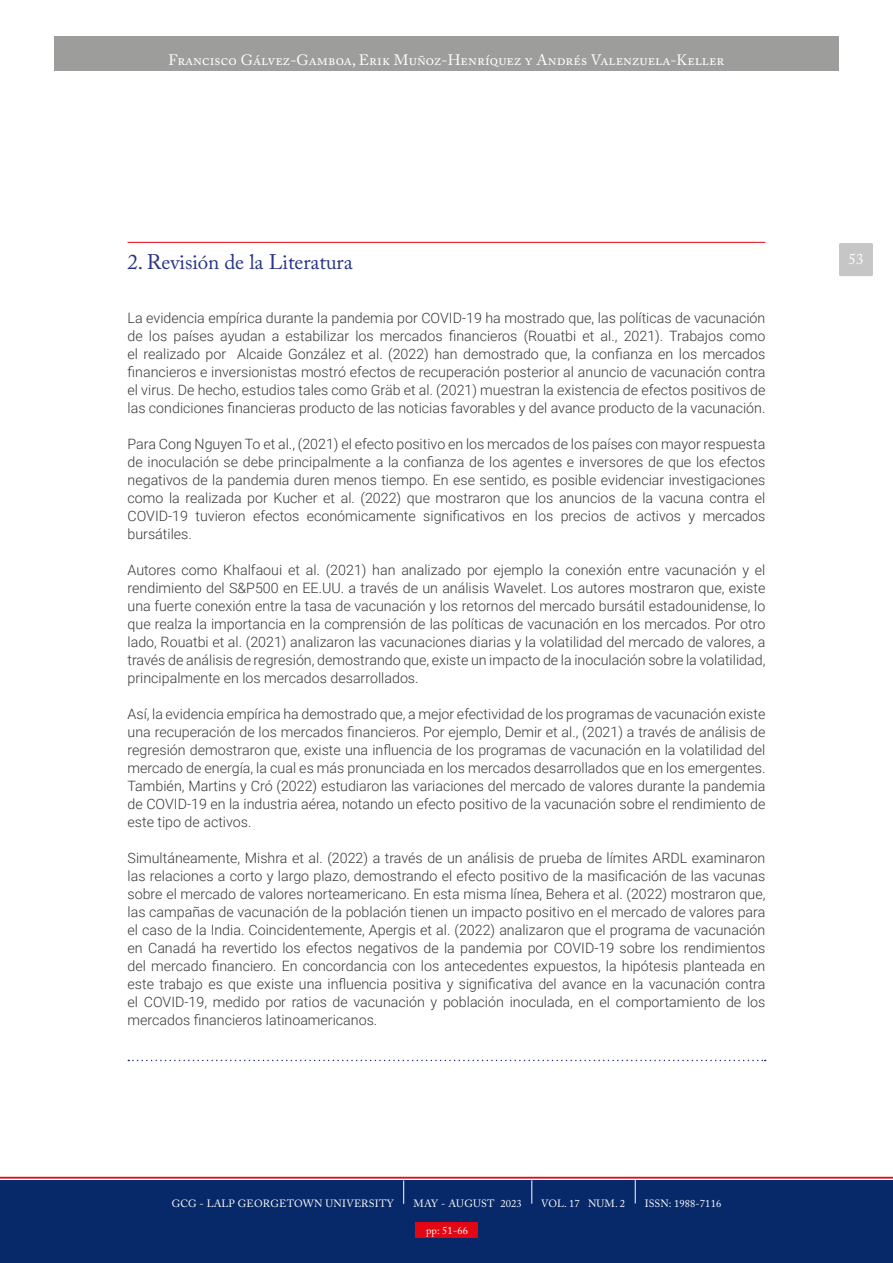
<style>
.page{position:relative;width:893px;height:1263px;background:#fff}
.page>*{position:absolute;margin:0;border:0;box-sizing:border-box;transform-origin:0 0}
.t1{font:21px "Adobe Caslon Pro";color:#283583}
.t2{font:15px "Adobe Caslon Pro";letter-spacing:.005em;color:#fff}
.t3{font:300 14.25px/18px "Roboto";color:#3a3835;text-align:justify}
.t4{font:10.5px "Adobe Caslon Pro";letter-spacing:.01em;color:#fff}
</style>
<div class="page">
<div style="left:54px;top:37px;width:785px;height:34px;background:#9d9d9c"></div>
<div style="left:0;top:1180px;width:893px;height:83px;background:#082969"></div>
<div style="left:839px;top:243px;width:34px;height:33px;background:#c6c6c6;border-radius:2px"></div>
<hr style="left:128px;top:242px;width:637px;height:1px;background:#e30613">
<svg style="left:0;top:1177px;width:893px;height:27px"></svg>
<svg style="left:128px;top:1060px;width:638px;height:1px"></svg>
<div style="left:416px;top:1222px;width:62px;height:15px;background:#e30613"></div>
<p class="t2" style="left:169px;top:51px;width:557px">Francisco Gálvez-Gamboa, Erik Muñoz-Henríquez y Andrés Valenzuela-Keller</p>
<h1 class="t1" style="left:128px;top:250px;width:227px">2. Revisión de la Literatura</h1>
<p class="t3" style="left:128px;top:308px;width:639px">La evidencia empírica durante la pandemia por COVID-19 ha mostrado que, las políticas de vacunación de los países ayudan a estabilizar los mercados financieros (Rouatbi et al., 2021). Trabajos como el realizado por Alcaide González et al. (2022) han demostrado que, la confianza en los mercados financieros e inversionistas mostró efectos de recuperación posterior al anuncio de vacunación contra el virus. De hecho, estudios tales como Gräb et al. (2021) muestran la existencia de efectos positivos de las condiciones financieras producto de las noticias favorables y del avance producto de la vacunación.</p>
<p class="t3" style="left:128px;top:434px;width:639px">Para Cong Nguyen To et al., (2021) el efecto positivo en los mercados de los países con mayor respuesta de inoculación se debe principalmente a la confianza de los agentes e inversores de que los efectos negativos de la pandemia duren menos tiempo. En ese sentido, es posible evidenciar investigaciones como la realizada por Kucher et al. (2022) que mostraron que los anuncios de la vacuna contra el COVID-19 tuvieron efectos económicamente significativos en los precios de activos y mercados bursátiles.</p>
<p class="t3" style="left:128px;top:560px;width:639px">Autores como Khalfaoui et al. (2021) han analizado por ejemplo la conexión entre vacunación y el rendimiento del S&amp;P500 en EE.UU. a través de un análisis Wavelet. Los autores mostraron que, existe una fuerte conexión entre la tasa de vacunación y los retornos del mercado bursátil estadounidense, lo que realza la importancia en la comprensión de las políticas de vacunación en los mercados. Por otro lado, Rouatbi et al. (2021) analizaron las vacunaciones diarias y la volatilidad del mercado de valores, a través de análisis de regresión, demostrando que, existe un impacto de la inoculación sobre la volatilidad, principalmente en los mercados desarrollados.</p>
<p class="t3" style="left:128px;top:704px;width:639px">Así, la evidencia empírica ha demostrado que, a mejor efectividad de los programas de vacunación existe una recuperación de los mercados financieros. Por ejemplo, Demir et al., (2021) a través de análisis de regresión demostraron que, existe una influencia de los programas de vacunación en la volatilidad del mercado de energía, la cual es más pronunciada en los mercados desarrollados que en los emergentes.<br>También, Martins y Cró (2022) estudiaron las variaciones del mercado de valores durante la pandemia de COVID-19 en la industria aérea, notando un efecto positivo de la vacunación sobre el rendimiento de este tipo de activos.</p>
<p class="t3" style="left:128px;top:848px;width:639px">Simultáneamente, Mishra et al. (2022) a través de un análisis de prueba de límites ARDL examinaron las relaciones a corto y largo plazo, demostrando el efecto positivo de la masificación de las vacunas sobre el mercado de valores norteamericano. En esta misma línea, Behera et al. (2022) mostraron que, las campañas de vacunación de la población tienen un impacto positivo en el mercado de valores para el caso de la India. Coincidentemente, Apergis et al. (2022) analizaron que el programa de vacunación en Canadá ha revertido los efectos negativos de la pandemia por COVID-19 sobre los rendimientos del mercado financiero. En concordancia con los antecedentes expuestos, la hipótesis planteada en este trabajo es que existe una influencia positiva y significativa del avance en la vacunación contra el COVID-19, medido por ratios de vacunación y población inoculada, en el comportamiento de los mercados financieros latinoamericanos.</p>
<p class="t4" style="left:172px;top:1197px;width:224px">GCG - LALP GEORGETOWN UNIVERSITY</p>
<p class="t4" style="left:414px;top:1197px;width:110px">MAY - AUGUST 2023</p>
<p class="t4" style="left:541px;top:1197px;width:85px">VOL. 17 NUM. 2</p>
<p class="t4" style="left:645px;top:1197px;width:78px">ISSN: 1988-7116</p>
<p class="t4" style="left:426px;top:1224px;width:43px">pp: 51-66</p>
<p class="t2" style="left:848px;top:250px;width:16px">53</p>
</div>
